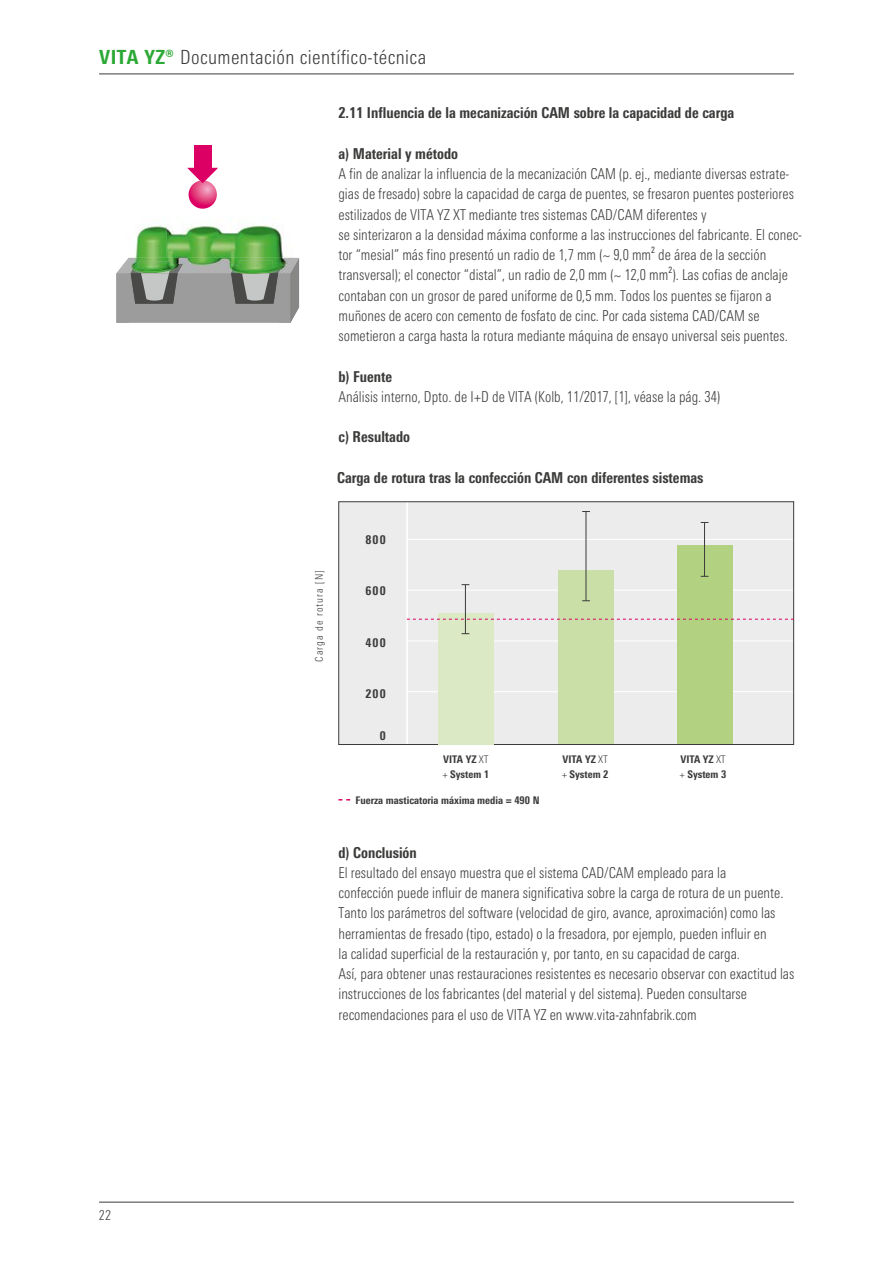
<style>
.page{position:relative;width:893px;height:1263px;background:#fff}
.page>*{position:absolute;margin:0;border:0;box-sizing:border-box;transform-origin:0 0}
.t1{font:300 condensed 19.5px "Univers Next Pro";letter-spacing:.02em;color:#3b3b3a}
.t2{font:300 condensed 15px/20.2px "Univers Next Pro";color:#3b3b3a;scale:.95 1}
.t3{font:800 condensed 15px "Univers Next Pro";color:#3b3b3a;scale:.95 1}
.t4{font:300 condensed 13.5px "Univers Next Pro";color:#3b3b3a}
.t5{font:800 condensed 12px "Univers Next Pro";letter-spacing:.1em;color:#3b3b3a}
.t6{font:800 condensed 10.5px/15px "Univers Next Pro";color:#3b3b3a}
.t7{font:300 condensed 10.5px "Univers Next Pro";letter-spacing:.1em;color:#3b3b3a}
.s1{font-weight:800;color:#2ba835}
.s2{font-weight:300}
</style>
<div class="page">
<hr style="left:99px;top:74px;width:695px;height:1px;background:#3b3b3a">
<hr style="left:99px;top:1202px;width:695px;height:1px;background:#3b3b3a">
<div style="left:194px;top:145px;width:17px;height:25px;background:#dd0064"></div>
<svg style="left:187px;top:168px;width:31px;height:1px"></svg>
<img style="left:129px;top:191px;width:171px;height:80px">
<img style="left:299px;top:271px;width:1px;height:36px">
<div style="left:116px;top:273px;width:174px;height:50px;background:#9c9c9c"></div>
<img style="left:290px;top:273px;width:9px;height:50px">
<img style="left:116px;top:258px;width:183px;height:15px">
<img style="left:131px;top:264px;width:52px;height:9px">
<img style="left:189px;top:183px;width:28px;height:26px">
<img style="left:131px;top:273px;width:47px;height:31px">
<img style="left:139px;top:261px;width:33px;height:12px">
<img style="left:141px;top:273px;width:28px;height:28px">
<img style="left:231px;top:264px;width:52px;height:9px">
<img style="left:231px;top:273px;width:47px;height:31px">
<img style="left:239px;top:260px;width:34px;height:13px">
<img style="left:242px;top:273px;width:28px;height:28px">
<img style="left:188px;top:169px;width:29px;height:14px">
<div style="left:339px;top:502px;width:455px;height:242px;background:#ececed"></div>
<hr style="left:407px;top:539px;width:387px;height:1px;background:#fff">
<hr style="left:407px;top:590px;width:387px;height:1px;background:#fff">
<hr style="left:407px;top:640px;width:387px;height:1px;background:#fff">
<hr style="left:407px;top:691px;width:387px;height:1px;background:#fff">
<hr style="left:406px;top:501px;width:2px;height:243px;background:#fff">
<div style="left:558px;top:570px;width:56px;height:174px;background:#cadfa7"></div>
<div style="left:678px;top:546px;width:55px;height:198px;background:#b3d281"></div>
<div style="left:338px;top:501px;width:456px;height:244px;border:1px solid #3b3b3a"></div>
<div style="left:438px;top:613px;width:55px;height:131px;background:#dbe9c4"></div>
<hr style="left:586px;top:512px;width:1px;height:89px;background:#3b3b3a">
<hr style="left:704px;top:523px;width:1px;height:53px;background:#3b3b3a">
<hr style="left:465px;top:585px;width:1px;height:49px;background:#3b3b3a">
<svg style="left:407px;top:619px;width:387px;height:1px"></svg>
<h1 class="t1" style="left:99px;top:46px;width:328px"><span class="s1">VITA YZ®</span> Documentación científico-técnica</h1>
<p class="t3" style="left:338px;top:104px;width:418px">2.11 Influencia de la mecanización CAM sobre la capacidad de carga</p>
<p class="t3" style="left:338px;top:145px;width:127px">a) Material y método</p>
<p class="t2" style="left:338px;top:164px;width:489px">A fin de analizar la influencia de la mecanización CAM (p. ej., mediante diversas estrate&shy;gias de fresado) sobre la capacidad de carga de puentes, se fresaron puentes posteriores estilizados de VITA YZ XT mediante tres sistemas CAD/CAM diferentes y<br>se sinterizaron a la densidad máxima conforme a las instrucciones del fabricante. El conec&shy;tor “mesial” más fino presentó un radio de 1,7 mm (~ 9,0 mm² de área de la sección transversal); el conector “distal”, un radio de 2,0 mm (~ 12,0 mm²). Las cofias de anclaje contaban con un grosor de pared uniforme de 0,5 mm. Todos los puentes se fijaron a muñones de acero con cemento de fosfato de cinc. Por cada sistema CAD/CAM se sometieron a carga hasta la rotura mediante máquina de ensayo universal seis puentes.</p>
<p class="t3" style="left:338px;top:367px;width:58px">b) Fuente</p>
<p class="t2" style="left:338px;top:386px;width:403px">Análisis interno, Dpto. de I+D de VITA (Kolb, 11/2017, [1], véase la pág. 34)</p>
<p class="t3" style="left:338px;top:428px;width:77px">c) Resultado</p>
<p class="t3" style="left:337px;top:469px;width:387px">Carga de rotura tras la confección CAM con diferentes sistemas</p>
<p class="t4" style="left:99px;top:1207px;width:14px">22</p>
<p class="t7" style="left:313px;top:662px;width:93px;rotate:-90deg">Carga de rotura [N]</p>
<p class="t5" style="left:365px;top:532px;width:22px">800</p>
<p class="t5" style="left:365px;top:584px;width:22px">600</p>
<p class="t5" style="left:365px;top:635px;width:22px">400</p>
<p class="t5" style="left:365px;top:687px;width:22px">200</p>
<p class="t5" style="left:380px;top:728px;width:7px">0</p>
<p class="t6" style="left:442px;top:752px;width:48px">VITA YZ <span class="s2">XT +</span> System 1</p>
<p class="t6" style="left:562px;top:752px;width:48px">VITA YZ <span class="s2">XT +</span> System 2</p>
<p class="t6" style="left:680px;top:752px;width:48px">VITA YZ <span class="s2">XT +</span> System 3</p>
<p class="t6" style="left:355px;top:792px;width:186px">Fuerza masticatoria máxima media = 490 N</p>
<p class="t3" style="left:338px;top:843px;width:84px">d) Conclusión</p>
<p class="t2" style="left:338px;top:862px;width:481px">El resultado del ensayo muestra que el sistema CAD/CAM empleado para la<br>confección puede influir de manera significativa sobre la carga de rotura de un puente.<br>Tanto los parámetros del software (velocidad de giro, avance, aproximación) como las herramientas de fresado (tipo, estado) o la fresadora, por ejemplo, pueden influir en<br>la calidad superficial de la restauración y, por tanto, en su capacidad de carga.<br>Así, para obtener unas restauraciones resistentes es necesario observar con exactitud las instrucciones de los fabricantes (del material y del sistema). Pueden consultarse recomendaciones para el uso de VITA YZ en www.vita-zahnfabrik.com</p>
</div>
